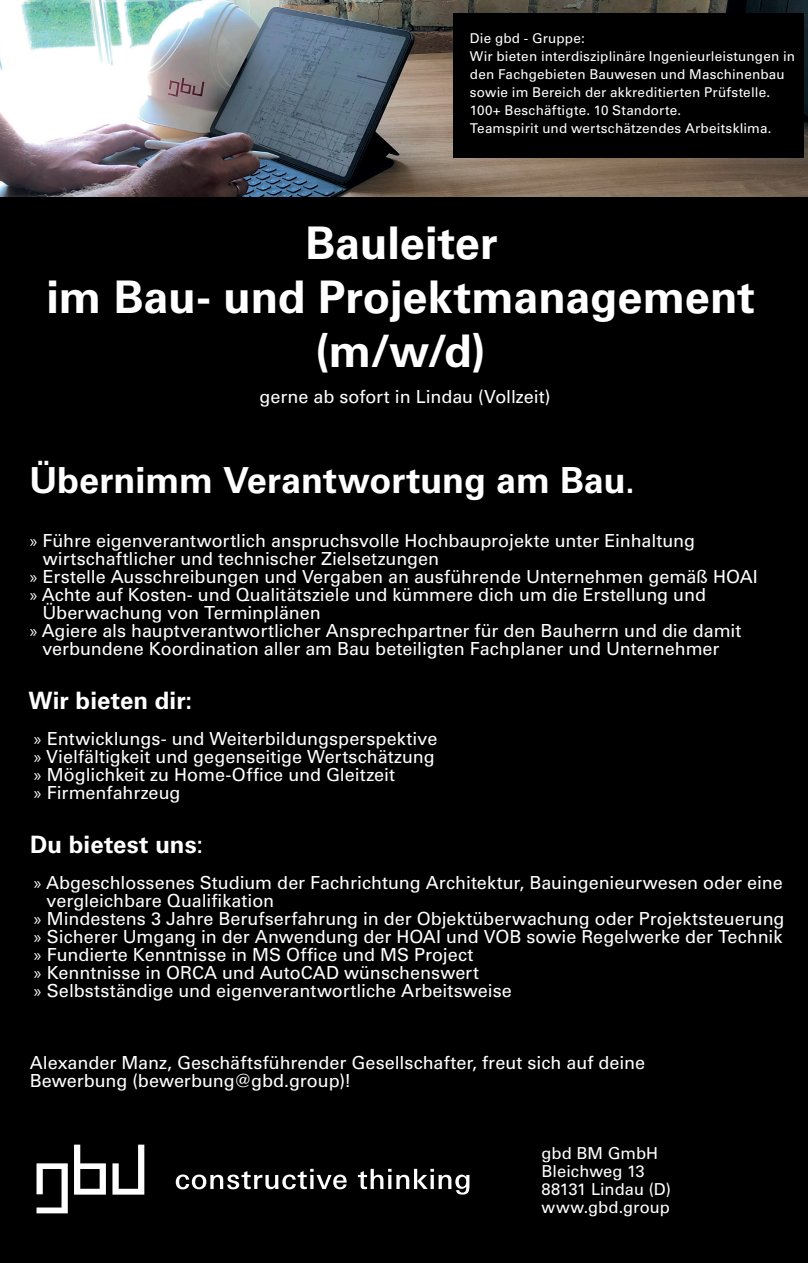
<style>
.page{position:relative;width:808px;height:1263px;background:#fff}
.page>*{position:absolute;margin:0;border:0;box-sizing:border-box;transform-origin:0 0}
.t1{font:700 45px/54px "Univers LT Std";letter-spacing:-.005em;color:#fff;text-align:center}
.t2{font:700 36px "Univers LT Std";color:#fff}
.t3{font:700 24px "Univers LT Std";letter-spacing:.005em;color:#fff}
.t4{font:18px/18px "Univers LT Std";color:#fff}
.t5{font:16.5px/18px "Univers LT Std";color:#fff}
.t6{font:13.5px/18px "Univers LT Std";letter-spacing:.015em;color:#fff}
.s1{font-weight:400}
.s2{font-family:"Myriad Pro"}
</style>
<div class="page">
<img style="left:0;top:0;width:808px;height:198px">
<div style="left:0;top:198px;width:808px;height:1065px;background:#000001"></div>
<svg style="left:176px;top:1169px;width:293px;height:25px"></svg>
<svg style="left:74px;top:1144px;width:32px;height:50px"></svg>
<svg style="left:37px;top:1163px;width:31px;height:50px"></svg>
<svg style="left:112px;top:1144px;width:32px;height:50px"></svg>
<div style="left:453px;top:13px;width:351px;height:144px;background:#000001"></div>
<p class="t6" style="left:470px;top:29px;width:327px">Die gbd - Gruppe:<br>Wir bieten interdisziplinäre Ingenieurleistungen in den Fachgebieten Bauwesen und Maschinenbau sowie im Bereich der akkreditierten Prüfstelle.<br>100+ Beschäftigte. 10 Standorte.<br>Teamspirit und wertschätzendes Arbeitsklima.</p>
<h1 class="t1" style="left:46px;top:216px;width:710px">Bauleiter<br>im Bau- und Projektmanagement (m/w/d)</h1>
<p class="t4" style="left:260px;top:387px;width:292px">gerne ab sofort in Lindau (Vollzeit)</p>
<h2 class="t2" style="left:29px;top:458px;width:607px">Übernimm Verantwortung am Bau<span class="s1">.</span></h2>
<p class="t4" style="left:30px;top:531px;width:667px"><span class="s2">»</span> Führe eigenverantwortlich anspruchsvolle Hochbauprojekte unter Einhaltung</p>
<p class="t4" style="left:43px;top:549px;width:398px">wirtschaftlicher und technischer Zielsetzungen</p>
<p class="t4" style="left:30px;top:567px;width:730px"><span class="s2">»</span> Erstelle Ausschreibungen und Vergaben an ausführende Unternehmen gemäß HOAI</p>
<p class="t4" style="left:30px;top:585px;width:678px"><span class="s2">»</span> Achte auf Kosten- und Qualitätsziele und kümmere dich um die Erstellung und</p>
<p class="t4" style="left:42px;top:603px;width:280px">Überwachung von Terminplänen</p>
<p class="t4" style="left:30px;top:621px;width:713px"><span class="s2">»</span> Agiere als hauptverantwortlicher Ansprechpartner für den Bauherrn und die damit</p>
<p class="t4" style="left:42px;top:639px;width:679px">verbundene Koordination aller am Bau beteiligten Fachplaner und Unternehmer</p>
<h3 class="t3" style="left:29px;top:686px;width:165px">Wir bieten dir:</h3>
<p class="t4" style="left:34px;top:729px;width:405px"><span class="s2">»</span> Entwicklungs- und Weiterbildungsperspektive <span class="s2">»</span> Vielfältigkeit und gegenseitige Wertschätzung <span class="s2">»</span> Möglichkeit zu Home-Office und Gleitzeit<br><span class="s2">»</span> Firmenfahrzeug</p>
<h3 class="t3" style="left:30px;top:830px;width:174px">Du bietest uns<span class="s1">:</span></h3>
<p class="t4" style="left:34px;top:873px;width:750px"><span class="s2">»</span> Abgeschlossenes Studium der Fachrichtung Architektur, Bauingenieurwesen oder eine</p>
<p class="t4" style="left:47px;top:891px;width:229px">vergleichbare Qualifikation</p>
<p class="t4" style="left:34px;top:909px;width:752px"><span class="s2">»</span> Mindestens 3 Jahre Berufserfahrung in der Objektüberwachung oder Projektsteuerung</p>
<p class="t4" style="left:34px;top:927px;width:750px"><span class="s2">»</span> Sicherer Umgang in der Anwendung der HOAI und VOB sowie Regelwerke der Technik</p>
<p class="t4" style="left:34px;top:945px;width:441px"><span class="s2">»</span> Fundierte Kenntnisse in MS Office und MS Project</p>
<p class="t4" style="left:34px;top:963px;width:447px"><span class="s2">»</span> Kenntnisse in ORCA und AutoCAD wünschenswert</p>
<p class="t4" style="left:34px;top:981px;width:479px"><span class="s2">»</span> Selbstständige und eigenverantwortliche Arbeitsweise</p>
<p class="t4" style="left:30px;top:1053px;width:617px">Alexander Manz, Geschäftsführender Gesellschafter, freut sich auf deine<br>Bewerbung (bewerbung@gbd.group)!</p>
<p class="t5" style="left:541px;top:1144px;width:131px">gbd BM GmbH<br>Bleichweg 13<br>88131 Lindau (D) www.gbd.group</p>
</div>
